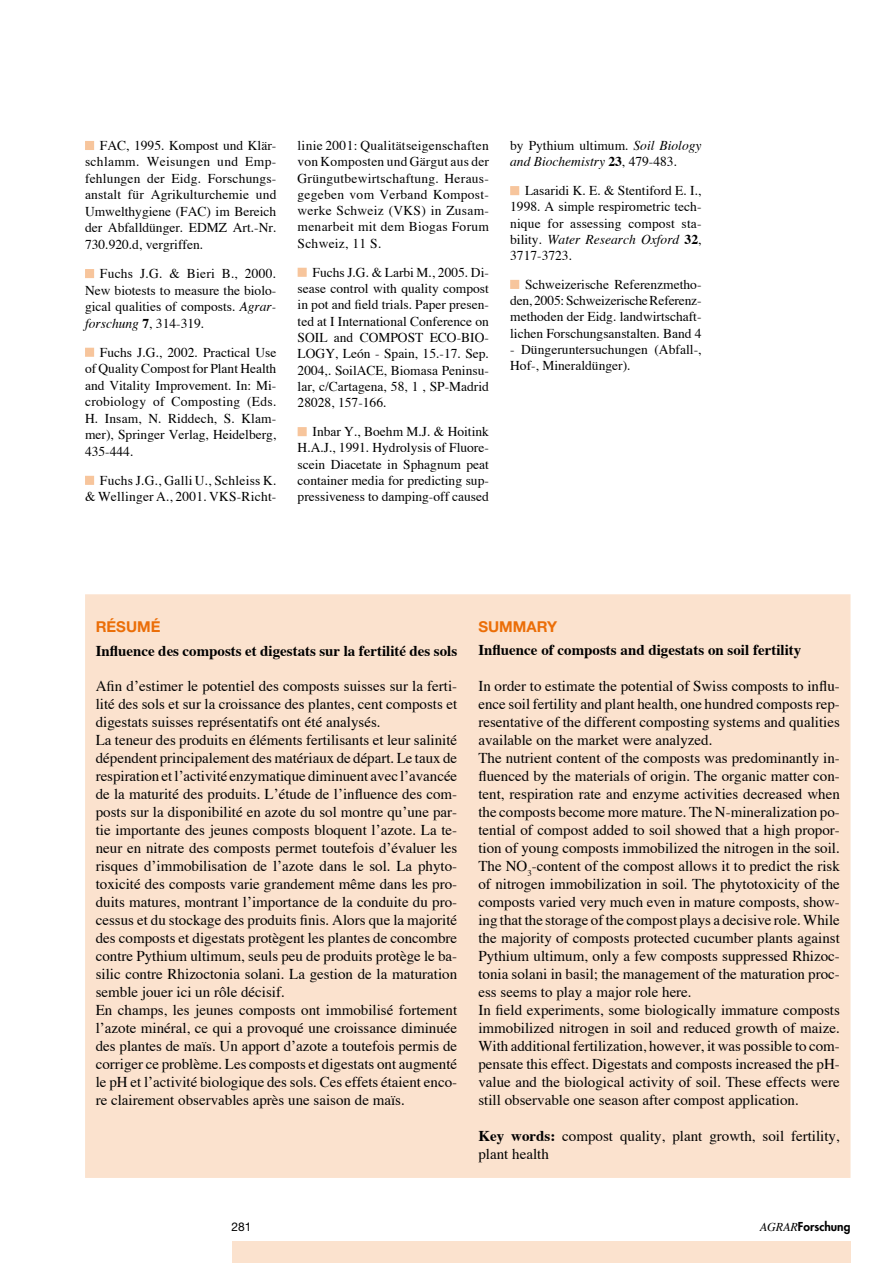
<style>
.page{position:relative;width:893px;height:1263px;background:#fff}
.page>*{position:absolute;margin:0;border:0;box-sizing:border-box;transform-origin:0 0}
.t1{font:15px/18px "Times";color:#000}
.t2{font:700 15px "Times";color:#000}
.t3{font:700 15px "Helvetica Neue";color:#eb6e08}
.t4{font:13.5px/16.4px "Times";color:#000;text-align:justify}
.t5{font:800 12px "Futura";color:#000}
.t6{font:12px "Helvetica Neue";color:#000}
.s1{font-style:italic}
.s2{font-weight:700}
.s3{font-family:"Times";font-weight:400;font-style:italic}
</style>
<div class="page">
<div style="left:232px;top:1242px;width:618px;height:21px;background:#fbe2ce"></div>
<div style="left:85px;top:594px;width:765px;height:584px;background:#fbe2ce"></div>
<div style="left:85px;top:141px;width:9px;height:9px;background:#f7c59c"></div>
<div style="left:85px;top:269px;width:9px;height:9px;background:#f7c59c"></div>
<div style="left:85px;top:348px;width:9px;height:9px;background:#f7c59c;border:2px solid #f7c59c"></div>
<div style="left:85px;top:476px;width:9px;height:9px;background:#f7c59c"></div>
<div style="left:298px;top:268px;width:9px;height:9px;background:#f7c59c;border:2px solid #f7c59c"></div>
<div style="left:298px;top:427px;width:9px;height:9px;background:#f7c59c;border:2px solid #f7c59c"></div>
<div style="left:510px;top:186px;width:9px;height:9px;background:#f7c59c;border:2px solid #f7c59c"></div>
<div style="left:510px;top:280px;width:9px;height:9px;background:#f7c59c;border:2px solid #f7c59c"></div>
<p class="t4" style="left:85px;top:137px;width:193px;text-indent:15px">FAC, 1995. Kompost und Klär&shy;schlamm. Weisungen und Emp&shy;fehlungen der Eidg. Forschungs&shy;anstalt für Agrikulturchemie und Umwelthygiene (FAC) im Bereich der Abfalldünger. EDMZ Art.-Nr.<br>730.920.d, vergriffen.</p>
<p class="t4" style="left:85px;top:265px;width:193px;text-indent:15px">Fuchs J.G. &amp; Bieri B., 2000.<br>New biotests to measure the biolo&shy;gical qualities of composts. <span class="s1">Agrar&shy;forschung</span> <span class="s2">7</span>, 314-319.</p>
<p class="t4" style="left:85px;top:344px;width:193px;text-indent:15px">Fuchs J.G., 2002. Practical Use of Quality Compost for Plant Health and Vitality Improvement. In: Mi&shy;crobiology of Composting (Eds.<br>H. Insam, N. Riddech, S. Klam&shy;mer), Springer Verlag, Heidelberg, 435-444.</p>
<p class="t4" style="left:85px;top:472px;width:193px;text-align:right">Fuchs J.G., Galli U., Schleiss K.<br>&amp; Wellinger A., 2001. VKS-Richt-</p>
<p class="t4" style="left:298px;top:137px;width:193px">linie 2001: Qualitätseigenschaften von Komposten und Gärgut aus der Grüngutbewirtschaftung. Heraus&shy;gegeben vom Verband Kompost&shy;werke Schweiz (VKS) in Zusam&shy;menarbeit mit dem Biogas Forum Schweiz, 11 S.</p>
<p class="t4" style="left:298px;top:264px;width:193px;text-indent:15px">Fuchs J.G. &amp; Larbi M., 2005. Di&shy;sease control with quality compost in pot and field trials. Paper presen&shy;ted at I International Conference on SOIL and COMPOST ECO-BIO-LOGY, León - Spain, 15.-17. Sep.<br>2004,. SoilACE, Biomasa Peninsu&shy;lar, c/Cartagena, 58, 1 , SP-Madrid 28028, 157-166.</p>
<p class="t4" style="left:298px;top:423px;width:193px;text-indent:15px">Inbar Y., Boehm M.J. &amp; Hoitink H.A.J., 1991. Hydrolysis of Fluore&shy;scein Diacetate in Sphagnum peat container media for predicting sup&shy;pressiveness to damping-off caused</p>
<p class="t4" style="left:510px;top:137px;width:193px">by Pythium ultimum. <span class="s1">Soil Biology and Biochemistry</span> <span class="s2">23</span>, 479-483.</p>
<p class="t4" style="left:510px;top:182px;width:193px;text-indent:15px">Lasaridi K. E. &amp; Stentiford E. I., 1998. A simple respirometric tech&shy;nique for assessing compost sta&shy;bility. <span class="s1">Water Research Oxford</span> <span class="s2">32</span>, 3717-3723.</p>
<p class="t4" style="left:510px;top:276px;width:193px;text-indent:15px">Schweizerische Referenzmetho&shy;den, 2005: Schweizerische Referenz&shy;methoden der Eidg. landwirtschaft&shy;lichen Forschungsanstalten. Band 4</p>
<p class="t4" style="left:510px;top:341px;width:193px">- Düngeruntersuchungen (Abfall-,<br>Hof-, Mineraldünger).</p>
<p class="t3" style="left:96px;top:618px;width:66px">RÉSUMÉ</p>
<p class="t2" style="left:96px;top:641px;width:363px">Influence des composts et digestats sur la fertilité des sols</p>
<p class="t1" style="left:96px;top:677px;width:363px">Afin d’estimer le potentiel des composts suisses sur la ferti&shy;lité des sols et sur la croissance des plantes, cent composts et digestats suisses représentatifs ont été analysés.<br>La teneur des produits en éléments fertilisants et leur salinité dépendent principalement des matériaux de départ. Le taux de respiration et l’activité enzymatique diminuent avec l’avancée de la maturité des produits. L’étude de l’influence des com&shy;posts sur la disponibilité en azote du sol montre qu’une par&shy;tie importante des jeunes composts bloquent l’azote. La te&shy;neur en nitrate des composts permet toutefois d’évaluer les risques d’immobilisation de l’azote dans le sol. La phyto&shy;toxicité des composts varie grandement même dans les pro&shy;duits matures, montrant l’importance de la conduite du pro&shy;cessus et du stockage des produits finis. Alors que la majorité des composts et digestats protègent les plantes de concombre contre Pythium ultimum, seuls peu de produits protège le ba&shy;silic contre Rhizoctonia solani. La gestion de la maturation semble jouer ici un rôle décisif.<br>En champs, les jeunes composts ont immobilisé fortement l’azote minéral, ce qui a provoqué une croissance diminuée des plantes de maïs. Un apport d’azote a toutefois permis de corriger ce problème. Les composts et digestats ont augmenté le pH et l’activité biologique des sols. Ces effets étaient enco&shy;re clairement observables après une saison de maïs.</p>
<p class="t3" style="left:478px;top:618px;width:34px">SUMMAR</p>
<p class="t3" style="left:547px;top:618px;width:12px">Y</p>
<p class="t2" style="left:478px;top:641px;width:324px">Influence of composts and digestats on soil fertility</p>
<p class="t1" style="left:478px;top:677px;width:363px">In order to estimate the potential of Swiss composts to influ&shy;ence soil fertility and plant health, one hundred composts rep&shy;resentative of the different composting systems and qualities available on the market were analyzed.<br>The nutrient content of the composts was predominantly in&shy;fluenced by the materials of origin. The organic matter con&shy;tent, respiration rate and enzyme activities decreased when the composts become more mature. The N-mineralization po&shy;tential of compost added to soil showed that a high propor&shy;tion of young composts immobilized the nitrogen in the soil.<br>The NO<sub>3</sub>-content of the compost allows it to predict the risk of nitrogen immobilization in soil. The phytotoxicity of the composts varied very much even in mature composts, show&shy;ing that the storage of the compost plays a decisive role. While the majority of composts protected cucumber plants against Pythium ultimum, only a few composts suppressed Rhizoc&shy;tonia solani in basil; the management of the maturation proc&shy;ess seems to play a major role here.<br>In field experiments, some biologically immature composts immobilized nitrogen in soil and reduced growth of maize.<br>With additional fertilization, however, it was possible to com&shy;pensate this effect. Digestats and composts increased the pH&shy;value and the biological activity of soil. These effects were still observable one season after compost application.</p>
<p class="t1" style="left:478px;top:1127px;width:363px"><span class="s2">Key words:</span> compost quality, plant growth, soil fertility, plant health</p>
<p class="t6" style="left:232px;top:1220px;width:22px">281</p>
<p class="t5" style="left:760px;top:1219px;width:92px"><span class="s3">AGRAR</span>Forschung</p>
</div>
